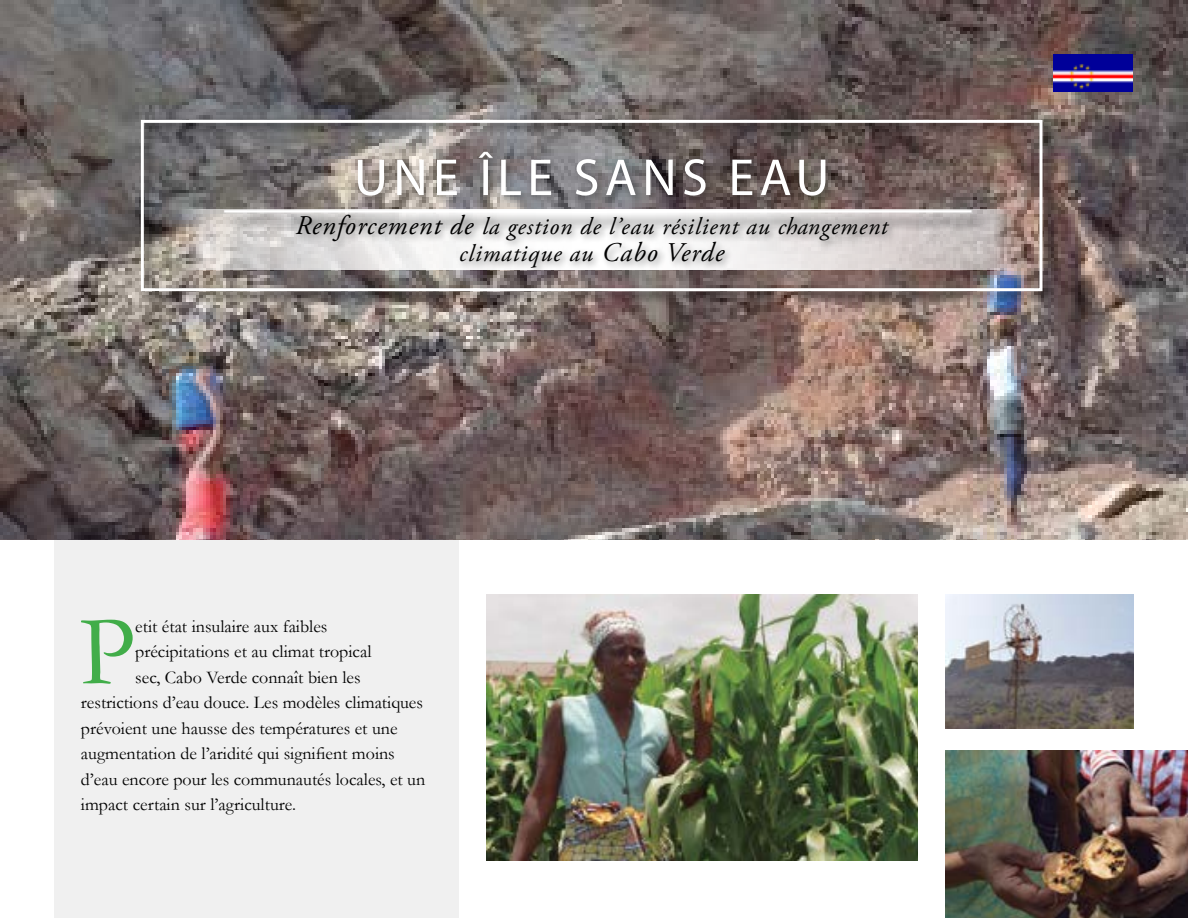
<style>
.page{position:relative;width:1188px;height:918px;background:#fff}
.page>*{position:absolute;margin:0;border:0;box-sizing:border-box;transform-origin:0 0}
.t1{font:99.75px "Garamond";color:#41ad49}
.t2{font:52.5px "Myriad Pro";letter-spacing:.1em;color:#fff}
.t3{font:italic 24px/27px "Adobe Garamond Pro";letter-spacing:.04em;color:#000;text-align:center}
.t4{font:18px "Garamond";color:#000}
.s1{font-size:27px}
</style>
<div class="page">
<div style="left:54px;top:540px;width:405px;height:378px;background:#f0f0f0"></div>
<img style="left:0;top:0;width:1188px;height:540px">
<img style="left:486px;top:594px;width:432px;height:267px">
<img style="left:1053px;top:54px;width:80px;height:37px">
<img style="left:945px;top:594px;width:189px;height:135px">
<img style="left:945px;top:751px;width:243px;height:167px">
<div style="left:140px;top:117px;width:918px;height:187px;background:#000;opacity:.75"></div>
<div style="left:141px;top:120px;width:901px;height:171px;border:3px solid #fff"></div>
<img style="left:164px;top:210px;width:863px;height:60px">
<div style="left:293px;top:149px;width:606px;height:129px;background:#000;opacity:.37"></div>
<div style="left:227px;top:213px;width:763px;height:18px;background:#000;opacity:.75"></div>
<hr style="left:224px;top:210px;width:748px;height:2px;background:#fff">
<h2 class="t2" style="left:354px;top:145px;width:477px">UNE ÎLE SANS EAU</h2>
<h3 class="t3" style="left:296px;top:214px;width:594px"><span class="s1">Renforcement de</span> la gestion de l’eau résilient au changement climatique au <span class="s1">Cabo Verde</span></h3>
<h1 class="t1" style="left:79px;top:584px;width:58px">P</h1>
<p class="t4" style="left:135px;top:614px;width:194px">etit état insulaire aux faibles</p>
<p class="t4" style="left:135px;top:640px;width:238px">précipitations et au climat tropical</p>
<p class="t4" style="left:135px;top:665px;width:227px">sec, Cabo Verde connaît bien les</p>
<p class="t4" style="left:81px;top:691px;width:344px">restrictions d’eau douce. Les modèles climatiques</p>
<p class="t4" style="left:81px;top:716px;width:318px">prévoient une hausse des températures et une</p>
<p class="t4" style="left:81px;top:742px;width:315px">augmentation de l’aridité qui signifient moins</p>
<p class="t4" style="left:81px;top:767px;width:346px">d’eau encore pour les communautés locales, et un</p>
<p class="t4" style="left:81px;top:793px;width:216px">impact certain sur l’agriculture.</p>
</div>
